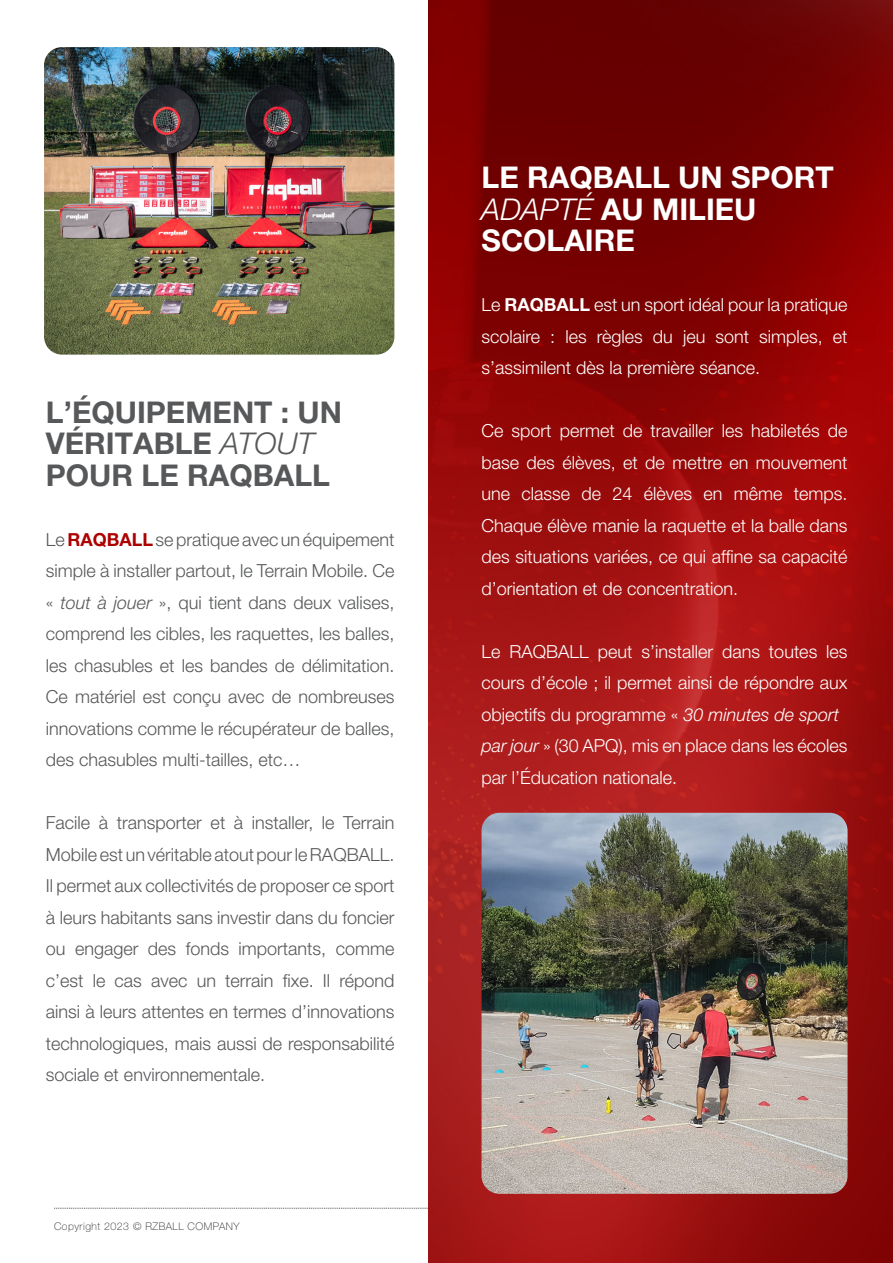
<style>
.page{position:relative;width:893px;height:1263px;background:#fff}
.page>*{position:absolute;margin:0;border:0;box-sizing:border-box;transform-origin:0 0}
.t1{font:700 30px/31.5px "Helvetica Neue LT Pro";color:#57585a}
.t2{font:700 30px/31.5px "Helvetica Neue LT Pro";color:#fff}
.t3{font:300 18px/31.5px "Helvetica Neue LT Pro";color:#57585a;text-align:justify}
.t4{font:300 18px/31.5px "Helvetica Neue LT Pro";color:#fff;text-align:justify}
.t5{font:100 10.5px "Helvetica Neue LT Pro";letter-spacing:.05em;color:#231f20}
.s1{font-weight:300;font-style:italic}
.s2{font-weight:700;color:#ad0000}
.s3{font-style:italic}
.s4{font-weight:700}
</style>
<div class="page">
<svg style="left:54px;top:1208px;width:374px;height:1px"></svg>
<img style="left:44px;top:47px;width:350px;height:308px">
<img style="left:428px;top:0;width:465px;height:1263px">
<img style="left:482px;top:813px;width:366px;height:381px">
<p class="t1" style="left:46px;top:395px;width:298px">L’ÉQUIPEMENT : UN<br>VÉRITABLE <span class="s1">ATOUT<br></span>POUR LE RAQBALL</p>
<p class="t3" style="left:46px;top:523px;width:350px">Le <span class="s2">RAQBALL</span> se pratique avec un équipement simple à installer partout, le Terrain Mobile. Ce « <span class="s3">tout à jouer</span> », qui tient dans deux valises, comprend les cibles, les raquettes, les balles, les chasubles et les bandes de délimitation.<br>Ce matériel est conçu avec de nombreuses innovations comme le récupérateur de balles, des chasubles multi-tailles, etc…</p>
<p class="t3" style="left:46px;top:806px;width:350px">Facile à transporter et à installer, le Terrain Mobile est un véritable atout pour le RAQBALL.<br>Il permet aux collectivités de proposer ce sport à leurs habitants sans investir dans du foncier ou engager des fonds importants, comme c’est le cas avec un terrain fixe. Il répond ainsi à leurs attentes en termes d’innovations technologiques, mais aussi de responsabilité sociale et environnementale.</p>
<p class="t5" style="left:54px;top:1220px;width:187px">Copyright 2023 © RZBALL COMPANY</p>
<p class="t2" style="left:482px;top:161px;width:354px">LE RAQBALL UN SPORT<br><span class="s1">ADAPTÉ</span> AU MILIEU<br>SCOLAIRE</p>
<p class="t4" style="left:482px;top:289px;width:368px">Le <span class="s4">RAQBALL</span> est un sport idéal pour la pratique scolaire : les règles du jeu sont simples, et s’assimilent dès la première séance.</p>
<p class="t4" style="left:482px;top:415px;width:368px">Ce sport permet de travailler les habiletés de base des élèves, et de mettre en mouvement une classe de 24 élèves en même temps.<br>Chaque élève manie la raquette et la balle dans des situations variées, ce qui affine sa capacité d’orientation et de concentration.</p>
<p class="t4" style="left:482px;top:635px;width:368px">Le RAQBALL peut s’installer dans toutes les cours d’école ; il permet ainsi de répondre aux objectifs du programme « <span class="s3">30 minutes de sport</span></p>
<p class="t4" style="left:482px;top:730px;width:368px"><span class="s3">par jour</span> » (30 APQ), mis en place dans les écoles par l’Éducation nationale.</p>
</div>
